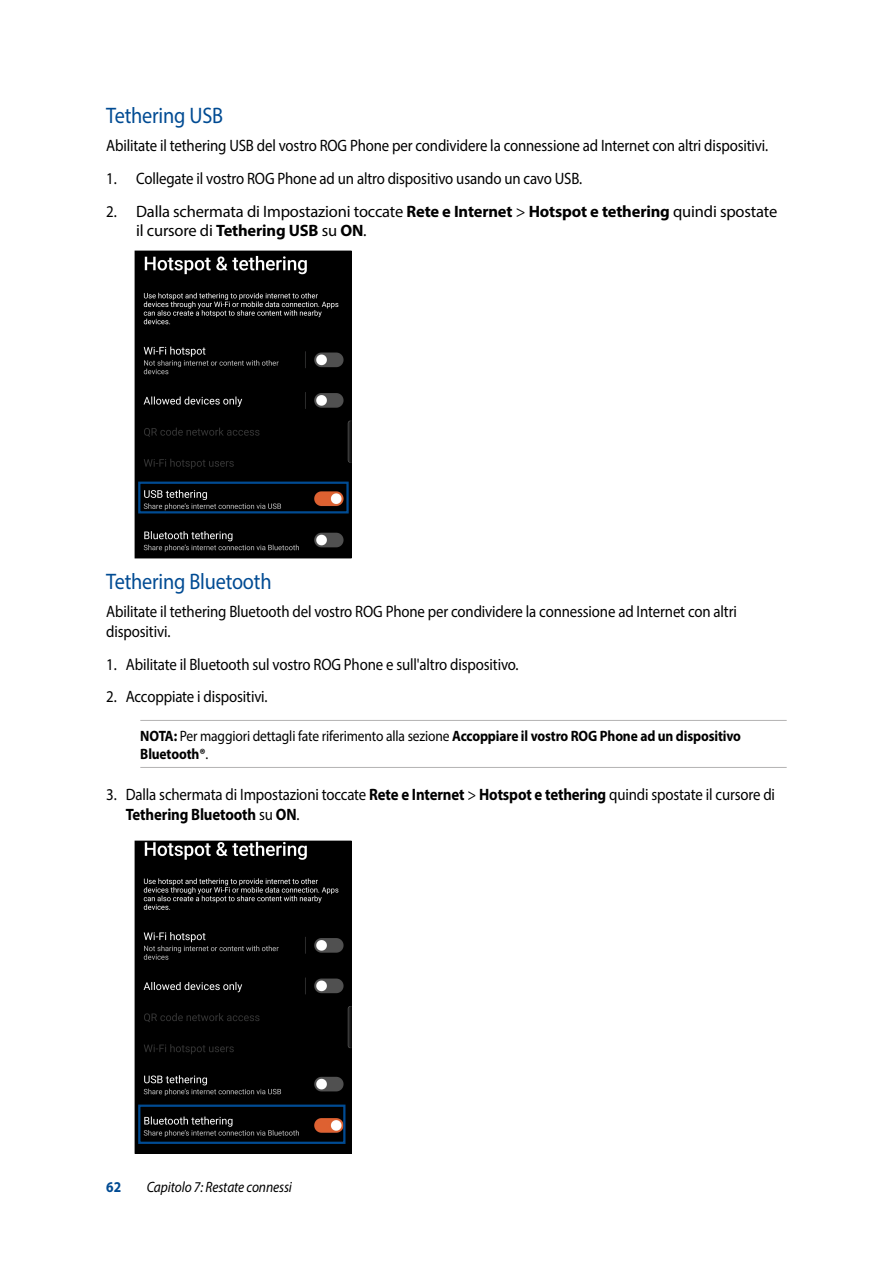
<style>
.page{position:relative;width:893px;height:1263px;background:#fff}
.page>*{position:absolute;margin:0;border:0;box-sizing:border-box;transform-origin:0 0}
.t1{font:22.5px "Myriad Pro";letter-spacing:-.01em;color:#004b93;scale:.9 1}
.t2{font:16.5px/19.8px "Myriad Pro";letter-spacing:-.01em;color:#000;scale:.9 1}
.t3{font:700 15px/18px "Myriad Pro";letter-spacing:-.01em;color:#000;scale:.9 1}
.t4{font:italic 15px "Myriad Pro";letter-spacing:-.01em;color:#000;scale:.9 1}
.t5{font:700 15px "Myriad Pro";color:#004b93;scale:.9 1}
.s1{font-weight:700}
.s2{font-weight:400}
</style>
<div class="page">
<hr style="left:140px;top:720px;width:647px;height:1px;background:#b3b2b2">
<hr style="left:140px;top:767px;width:647px;height:1px;background:#b3b2b2">
<img style="left:137px;top:253px;width:212px;height:303px">
<div style="left:135px;top:251px;width:216px;height:307px;border:1px solid #000"></div>
<img style="left:137px;top:843px;width:212px;height:308px">
<div style="left:135px;top:841px;width:216px;height:312px;border:1px solid #000"></div>
<div style="left:138px;top:482px;width:211px;height:31px;border:2px solid #004b93"></div>
<div style="left:138px;top:1104px;width:207px;height:40px;border:2px solid #004b93"></div>
<h1 class="t1" style="left:106px;top:102px;width:131px">Tethering USB</h1>
<p class="t2" style="left:106px;top:136px;width:737px">Abilitate il tethering USB del vostro ROG Phone per condividere la connessione ad Internet con altri dispositivi.</p>
<p class="t2" style="left:106px;top:168px;width:530px">1. Collegate il vostro ROG Phone ad un altro dispositivo usando un cavo USB.</p>
<p class="t2" style="left:136px;top:201px;width:714px;text-indent:-30px">2. Dalla schermata di Impostazioni toccate <span class="s1">Rete e Internet</span> &gt; <span class="s1">Hotspot e tethering</span> quindi spostate il cursore di <span class="s1">Tethering USB</span> su <span class="s1">ON</span>.</p>
<h1 class="t1" style="left:106px;top:567px;width:185px">Tethering Bluetooth</h1>
<p class="t2" style="left:106px;top:601px;width:702px">Abilitate il tethering Bluetooth del vostro ROG Phone per condividere la connessione ad Internet con altri dispositivi.</p>
<p class="t2" style="left:106px;top:654px;width:460px">1. Abilitate il Bluetooth sul vostro ROG Phone e sull'altro dispositivo.</p>
<p class="t2" style="left:106px;top:686px;width:181px">2. Accoppiate i dispositivi.</p>
<p class="t3" style="left:140px;top:727px;width:669px">NOTA: <span class="s2">Per maggiori dettagli fate riferimento alla sezione</span> Accoppiare il vostro ROG Phone ad un dispositivo<br>Bluetooth®<span class="s2">.</span></p>
<p class="t2" style="left:126px;top:785px;width:723px;text-indent:-19px">3. Dalla schermata di Impostazioni toccate <span class="s1">Rete e Internet</span> &gt; <span class="s1">Hotspot e tethering</span> quindi spostate il cursore di<br><span class="s1">Tethering Bluetooth</span> su <span class="s1">ON</span>.</p>
<p class="t5" style="left:106px;top:1177px;width:18px">62</p>
<p class="t4" style="left:147px;top:1178px;width:163px">Capitolo 7: Restate connessi</p>
</div>
